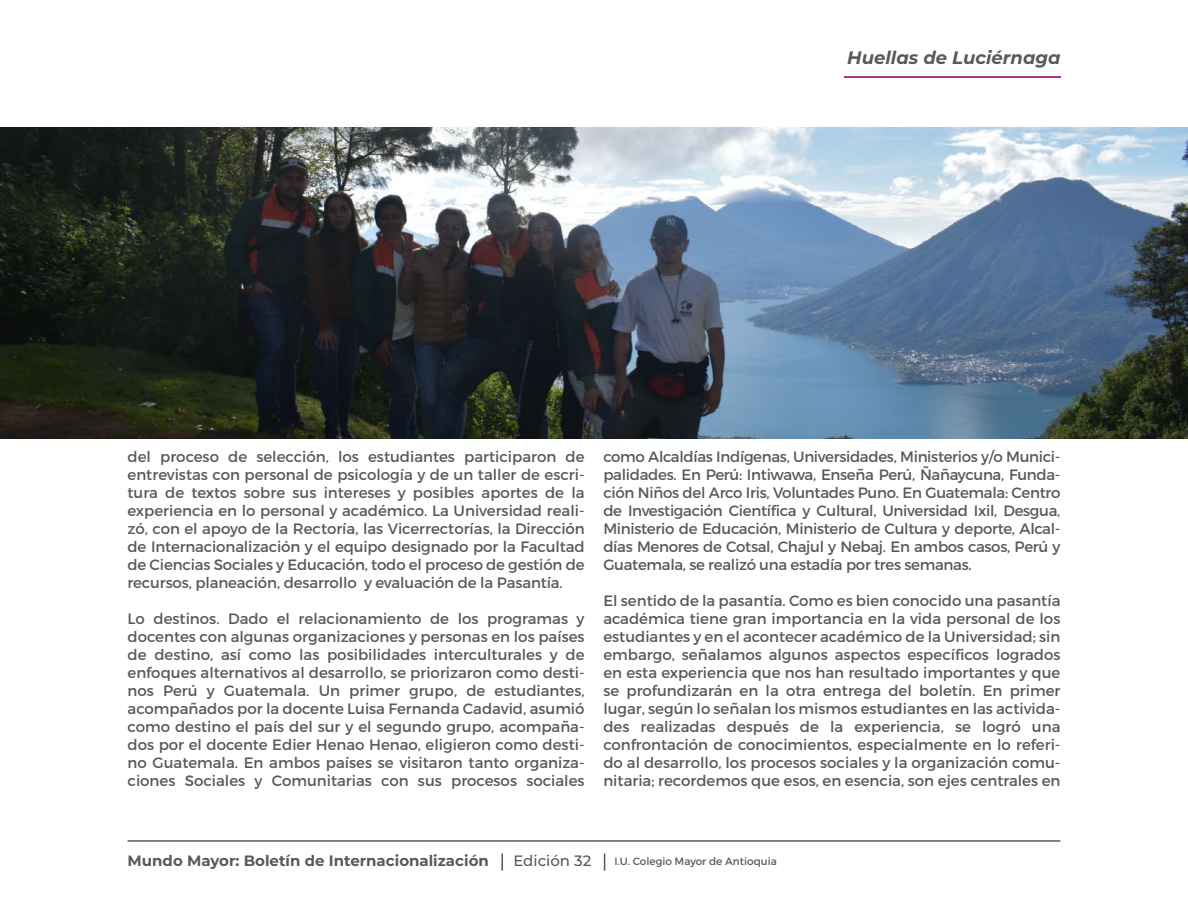
<style>
.page{position:relative;width:1188px;height:918px;background:#fff}
.page>*{position:absolute;margin:0;border:0;box-sizing:border-box;transform-origin:0 0}
.t1{font:italic 700 18px "Montserrat";color:#575a5b}
.t2{font:18px "Montserrat";color:#575a5b}
.t3{font:15px/18px "Montserrat";letter-spacing:-.01em;color:#575a5b;text-align:justify}
.t4{font:700 15px "Montserrat";color:#575a5b}
.t5{font:500 15px "Montserrat";color:#575a5b}
.t6{font:10.5px "Montserrat";color:#575a5b}
</style>
<div class="page">
<img style="left:0;top:128px;width:1188px;height:311px">
<hr style="left:844px;top:76px;width:216px;height:2px;background:#a53594">
<hr style="left:128px;top:840px;width:932px;height:2px;background:#575a5b">
<svg style="left:604px;top:854px;width:1px;height:17px"></svg>
<svg style="left:501px;top:854px;width:2px;height:17px"></svg>
<p class="t1" style="left:847px;top:45px;width:215px">Huellas de Luciérnaga</p>
<p class="t3" style="left:128px;top:447px;width:459px">del proceso de selección, los estudiantes participaron de entrevistas con personal de psicología y de un taller de escri&shy;tura de textos sobre sus intereses y posibles aportes de la experiencia en lo personal y académico. La Universidad reali&shy;zó, con el apoyo de la Rectoría, las Vicerrectorías, la Dirección de Internacionalización y el equipo designado por la Facultad de Ciencias Sociales y Educación, todo el proceso de gestión de recursos, planeación, desarrollo y evaluación de la Pasantía.</p>
<p class="t3" style="left:128px;top:609px;width:459px">Lo destinos. Dado el relacionamiento de los programas y docentes con algunas organizaciones y personas en los países de destino, así como las posibilidades interculturales y de enfoques alternativos al desarrollo, se priorizaron como desti&shy;nos Perú y Guatemala. Un primer grupo, de estudiantes, acompañados por la docente Luisa Fernanda Cadavid, asumió como destino el país del sur y el segundo grupo, acompaña&shy;dos por el docente Edier Henao Henao, eligieron como desti&shy;no Guatemala. En ambos países se visitaron tanto organiza&shy;ciones Sociales y Comunitarias con sus procesos sociales</p>
<p class="t3" style="left:603px;top:447px;width:459px">como Alcaldías Indígenas, Universidades, Ministerios y/o Munici&shy;palidades. En Perú: Intiwawa, Enseña Perú, Ñañaycuna, Funda&shy;ción Niños del Arco Iris, Voluntades Puno. En Guatemala: Centro de Investigación Científica y Cultural, Universidad Ixil, Desgua, Ministerio de Educación, Ministerio de Cultura y deporte, Alcal&shy;días Menores de Cotsal, Chajul y Nebaj. En ambos casos, Perú y Guatemala, se realizó una estadía por tres semanas.</p>
<p class="t3" style="left:603px;top:591px;width:459px">El sentido de la pasantía. Como es bien conocido una pasantía académica tiene gran importancia en la vida personal de los estudiantes y en el acontecer académico de la Universidad; sin embargo, señalamos algunos aspectos específicos logrados en esta experiencia que nos han resultado importantes y que se profundizarán en la otra entrega del boletín. En primer lugar, según lo señalan los mismos estudiantes en las activida&shy;des realizadas después de la experiencia, se logró una confrontación de conocimientos, especialmente en lo referi&shy;do al desarrollo, los procesos sociales y la organización comu&shy;nitaria; recordemos que esos, en esencia, son ejes centrales en</p>
<p class="t4" style="left:128px;top:850px;width:363px">Mundo Mayor: Boletín de Internacionalización</p>
<p class="t2" style="left:129px;top:850px;width:24px">07</p>
<p class="t5" style="left:513px;top:851px;width:79px">Edición 32</p>
<p class="t6" style="left:614px;top:855px;width:164px">I.U. Colegio Mayor de Antioquia</p>
</div>
